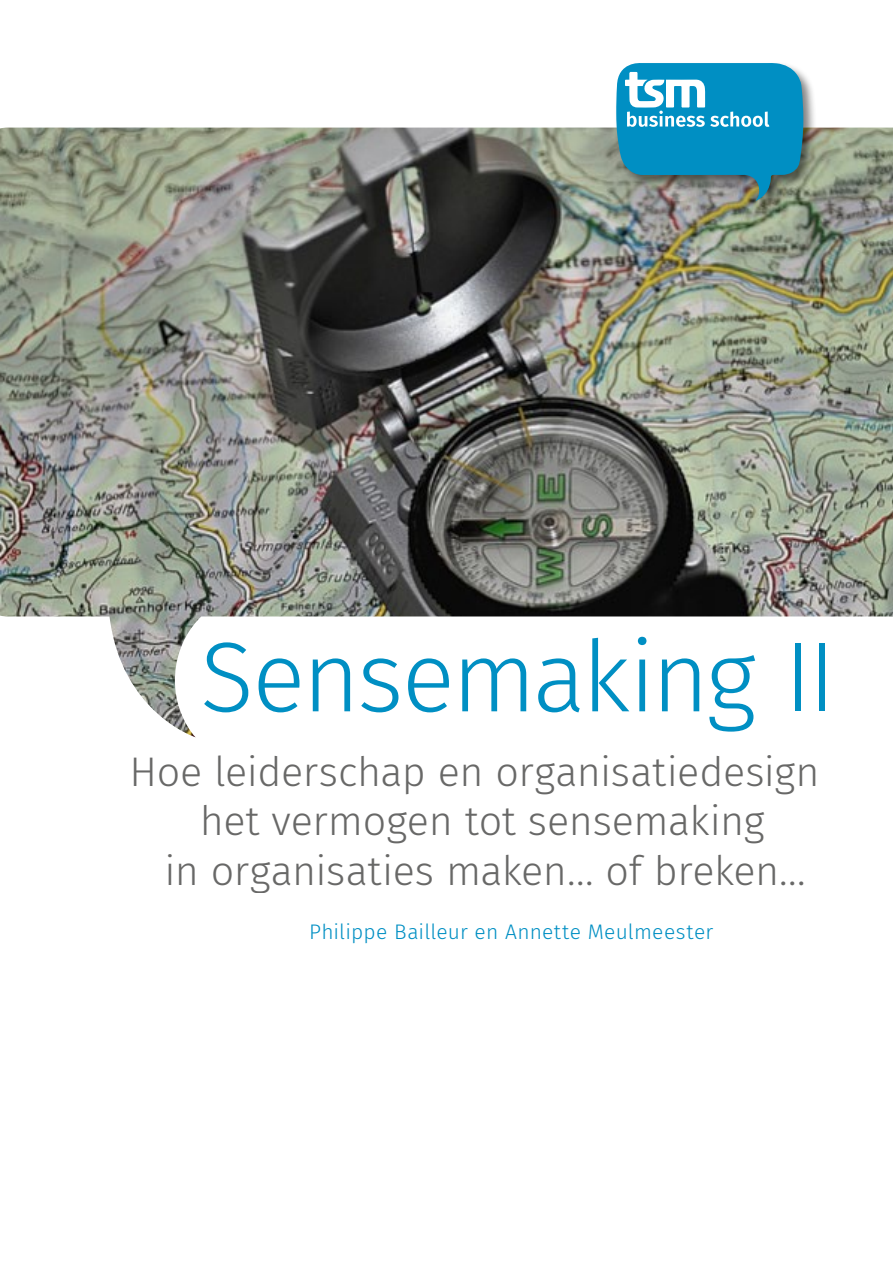
<style>
.page{position:relative;width:893px;height:1263px;background:#fff}
.page>*{position:absolute;margin:0;border:0;box-sizing:border-box;transform-origin:0 0}
.t1{font:300 99px "Fira Sans";letter-spacing:-.03em;color:#008fc3}
.t2{font:300 41.25px/49.5px "Fira Sans";letter-spacing:-.01em;color:#575756;text-align:center}
.t3{font:300 21px "Fira Sans";letter-spacing:.01em;color:#008fc3}
</style>
<div class="page">
<img style="left:0;top:128px;width:893px;height:609px">
<div style="left:614px;top:61px;width:204px;height:153px;background:#000;opacity:.5"></div>
<svg style="left:616px;top:61px;width:187px;height:140px;background:#3799bb"></svg>
<h1 class="t1" style="left:200px;top:607px;width:637px">Sensemaking II</h1>
<p class="t2" style="left:129px;top:746px;width:692px">Hoe leiderschap en organisatiedesign het vermogen tot sensemaking<br>in organisaties maken... of breken...</p>
<p class="t3" style="left:309px;top:917px;width:406px">Philippe Bailleur en Annette Meulmeester</p>
</div>
